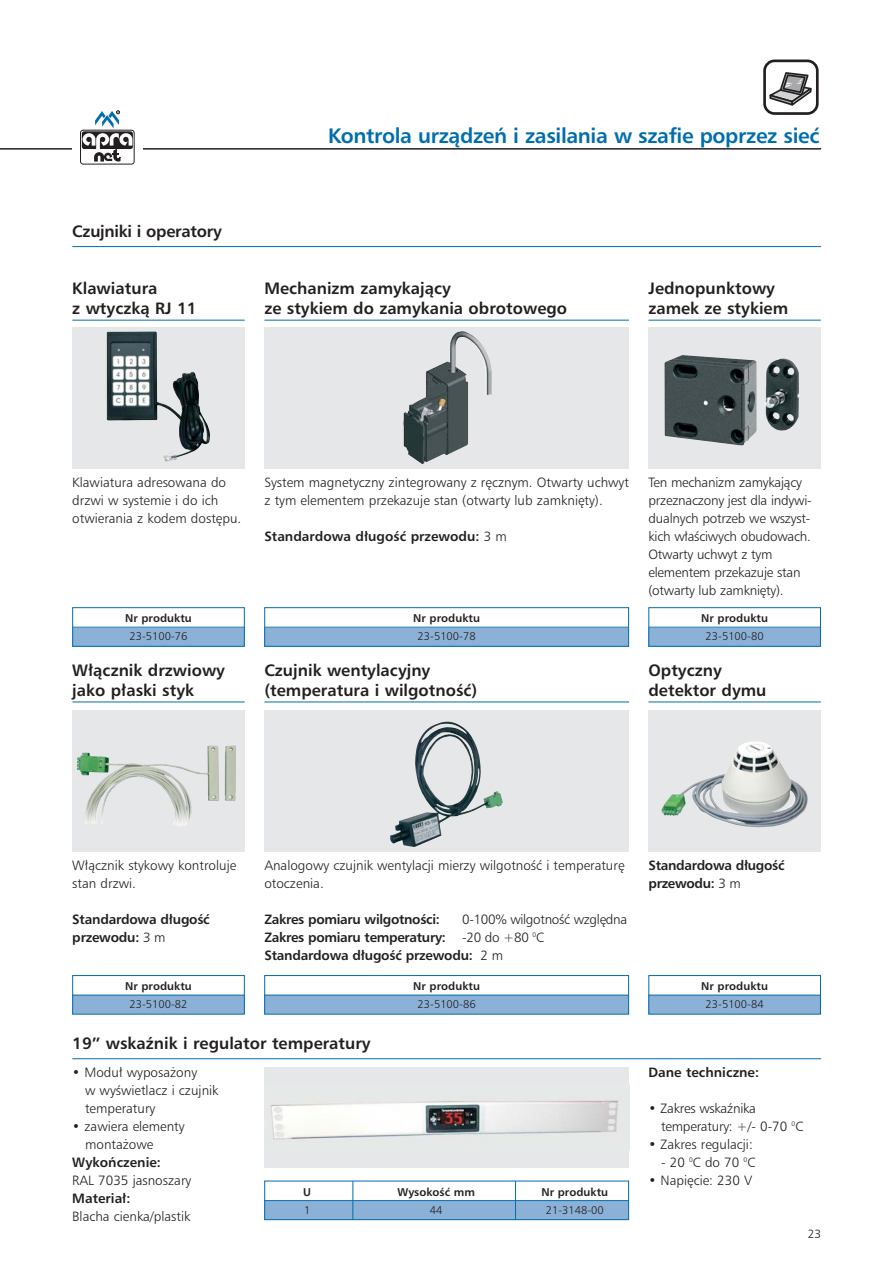
<style>
.page{position:relative;width:893px;height:1263px;background:#fff}
.page>*{position:absolute;margin:0;border:0;box-sizing:border-box;transform-origin:0 0}
.t1{font:700 21px "Humanist Triple Seven PL";letter-spacing:-.02em;color:#006dad}
.t2{font:700 16.5px/19.8px "Humanist Triple Seven PL";color:#231f20}
.t3{font:700 16.5px "Humanist Triple Seven PL";letter-spacing:-.02em;color:#231f20}
.t4{font:300 13.5px/18px "Humanist Triple Seven PL";color:#231f20}
.t5{font:700 13.5px/18px "Humanist Triple Seven PL";letter-spacing:-.02em;color:#231f20}
.t6{font:700 13.5px "Humanist Triple Seven PL";color:#231f20}
.t7{font:300 12px "Humanist Triple Seven PL";color:#231f20}
.t8{font:700 11.25px "Humanist Triple Seven PL";color:#231f20}
.t9{font:300 11.25px "Humanist Triple Seven PL";color:#231f20}
.s1{font-weight:300}
</style>
<div class="page">
<hr style="left:0;top:148px;width:821px;height:2px;background:#231f20">
<div style="left:72px;top:104px;width:71px;height:67px;background:#fff"></div>
<svg style="left:80px;top:130px;width:54px;height:34px"></svg>
<svg style="left:82px;top:131px;width:51px;height:18px"></svg>
<svg style="left:82px;top:111px;width:50px;height:50px"></svg>
<div style="left:763px;top:60px;width:55px;height:55px;border:3px solid #231f20;border-radius:10px"></div>
<svg style="left:765px;top:71px;width:47px;height:37px"></svg>
<hr style="left:72px;top:246px;width:749px;height:1px;background:#006dad">
<div style="left:72px;top:628px;width:172px;height:18px;background:#8cb1d7"></div>
<div style="left:72px;top:327px;width:173px;height:142px;background:#e6e7e8"></div>
<img style="left:107px;top:331px;width:103px;height:130px">
<hr style="left:72px;top:320px;width:173px;height:1px;background:#006dad">
<div style="left:72px;top:607px;width:173px;height:40px;border:1px solid #006dad"></div>
<hr style="left:72px;top:627px;width:172px;height:1px;background:#006dad">
<div style="left:264px;top:628px;width:365px;height:18px;background:#8cb1d7"></div>
<div style="left:264px;top:327px;width:365px;height:142px;background:#e6e7e8"></div>
<img style="left:403px;top:331px;width:88px;height:133px">
<hr style="left:264px;top:320px;width:365px;height:1px;background:#006dad">
<div style="left:264px;top:607px;width:365px;height:40px;border:1px solid #006dad"></div>
<hr style="left:264px;top:627px;width:364px;height:1px;background:#006dad">
<div style="left:648px;top:628px;width:172px;height:18px;background:#8cb1d7"></div>
<div style="left:648px;top:327px;width:173px;height:142px;background:#e6e7e8"></div>
<img style="left:664px;top:355px;width:134px;height:91px">
<hr style="left:648px;top:320px;width:172px;height:1px;background:#006dad">
<div style="left:648px;top:607px;width:172px;height:40px;border:1px solid #006dad"></div>
<hr style="left:648px;top:627px;width:172px;height:1px;background:#006dad">
<div style="left:72px;top:996px;width:172px;height:18px;background:#8cb1d7"></div>
<div style="left:72px;top:710px;width:173px;height:142px;background:#e6e7e8"></div>
<img style="left:85px;top:746px;width:151px;height:80px">
<hr style="left:72px;top:702px;width:173px;height:1px;background:#006dad">
<div style="left:72px;top:975px;width:173px;height:40px;border:1px solid #006dad"></div>
<hr style="left:72px;top:995px;width:172px;height:1px;background:#006dad">
<div style="left:264px;top:710px;width:365px;height:142px;background:#e6e7e8"></div>
<img style="left:390px;top:721px;width:113px;height:126px">
<hr style="left:264px;top:702px;width:365px;height:1px;background:#006dad">
<div style="left:648px;top:996px;width:172px;height:18px;background:#8cb1d7"></div>
<div style="left:648px;top:710px;width:173px;height:142px;background:#e6e7e8"></div>
<img style="left:661px;top:741px;width:147px;height:86px">
<hr style="left:648px;top:702px;width:172px;height:1px;background:#006dad">
<div style="left:648px;top:975px;width:172px;height:40px;border:1px solid #006dad"></div>
<hr style="left:648px;top:995px;width:172px;height:1px;background:#006dad">
<div style="left:264px;top:996px;width:365px;height:18px;background:#8cb1d7"></div>
<div style="left:264px;top:975px;width:365px;height:40px;border:1px solid #006dad"></div>
<hr style="left:264px;top:995px;width:364px;height:1px;background:#006dad">
<hr style="left:72px;top:1058px;width:749px;height:1px;background:#006dad">
<div style="left:264px;top:1067px;width:365px;height:101px;background:#e6e7e8"></div>
<img style="left:270px;top:1100px;width:349px;height:40px">
<div style="left:264px;top:1201px;width:365px;height:19px;background:#8cb1d7"></div>
<div style="left:264px;top:1181px;width:365px;height:39px;border:1px solid #006dad"></div>
<hr style="left:264px;top:1200px;width:364px;height:1px;background:#006dad">
<hr style="left:515px;top:1181px;width:1px;height:39px;background:#006dad">
<hr style="left:352px;top:1181px;width:1px;height:39px;background:#006dad">
<p class="t3" style="left:72px;top:225px;width:151px">Czujniki i operatory</p>
<p class="t2" style="left:72px;top:280px;width:126px">Klawiatura<br>z wtyczkà RJ 11</p>
<h1 class="t1" style="left:328px;top:128px;width:493px">Kontrola urzàdzeƒ i zasilania w szafie poprzez sieç</h1>
<p class="t2" style="left:264px;top:280px;width:304px">Mechanizm zamykajàcy<br>ze stykiem do zamykania obrotowego</p>
<p class="t2" style="left:648px;top:280px;width:141px">Jednopunktowy zamek ze stykiem</p>
<p class="t4" style="left:72px;top:475px;width:170px">Klawiatura adresowana do drzwi w systemie i do ich otwierania z kodem dost´pu.</p>
<p class="t4" style="left:264px;top:475px;width:366px">System magnetyczny zintegrowany z r´cznym. Otwarty uchwyt z tym elementem przekazuje stan (otwarty lub zamkni´ty).</p>
<p class="t6" style="left:264px;top:531px;width:244px">Standardowa d∏ugoÊç przewodu: <span class="s1">3 m</span></p>
<p class="t4" style="left:648px;top:475px;width:165px">Ten mechanizm zamykajàcy przeznaczony jest dla indywi&shy;dualnych potrzeb we wszyst&shy;kich w∏aÊciwych obudowach.<br>Otwarty uchwyt z tym elementem przekazuje stan (otwarty lub zamkni´ty).</p>
<p class="t8" style="left:125px;top:614px;width:68px">Nr produktu</p>
<p class="t9" style="left:129px;top:632px;width:59px">23-5100-76</p>
<p class="t8" style="left:413px;top:614px;width:68px">Nr produktu</p>
<p class="t9" style="left:417px;top:632px;width:59px">23-5100-78</p>
<p class="t8" style="left:701px;top:614px;width:68px">Nr produktu</p>
<p class="t9" style="left:705px;top:632px;width:59px">23-5100-80</p>
<p class="t2" style="left:72px;top:662px;width:154px">W∏àcznik drzwiowy jako p∏aski styk</p>
<p class="t2" style="left:264px;top:662px;width:214px">Czujnik wentylacyjny (temperatura i wilgotnoÊç)</p>
<p class="t2" style="left:648px;top:662px;width:119px">Optyczny detektor dymu</p>
<p class="t4" style="left:72px;top:858px;width:165px">W∏àcznik stykowy kontroluje stan drzwi.</p>
<p class="t5" style="left:72px;top:912px;width:139px">Standardowa d∏ugoÊç przewodu: <span class="s1">3 m</span></p>
<p class="t8" style="left:125px;top:982px;width:68px">Nr produktu</p>
<p class="t9" style="left:129px;top:1000px;width:59px">23-5100-82</p>
<p class="t4" style="left:264px;top:858px;width:361px">Analogowy czujnik wentylacji mierzy wilgotnoÊç i temperatur´ otoczenia.</p>
<p class="t5" style="left:264px;top:912px;width:177px">Zakres pomiaru wilgotnoÊci:</p>
<p class="t5" style="left:264px;top:912px;width:364px;text-indent:198px"><span class="s1">0-100% wilgotnoÊç wzgl´dna<br></span>Zakres pomiaru temperatury: <span class="s1">-20 do +80</span> <sup>0</sup><span class="s1">C<br></span>Standardowa d∏ugoÊç przewodu: <span class="s1">2 m</span></p>
<p class="t8" style="left:413px;top:982px;width:68px">Nr produktu</p>
<p class="t9" style="left:417px;top:1000px;width:59px">23-5100-86</p>
<p class="t5" style="left:648px;top:858px;width:138px">Standardowa d∏ugoÊç przewodu: <span class="s1">3 m</span></p>
<p class="t8" style="left:701px;top:982px;width:68px">Nr produktu</p>
<p class="t9" style="left:705px;top:1000px;width:59px">23-5100-84</p>
<p class="t2" style="left:72px;top:1035px;width:300px">19” wskaênik i regulator temperatury</p>
<p class="t4" style="left:85px;top:1065px;width:135px;text-indent:-13px">• Modu∏ wyposa˝ony<br>w wyÊwietlacz i czujnik temperatury</p>
<p class="t4" style="left:85px;top:1119px;width:101px;text-indent:-13px">• zawiera elementy monta˝owe</p>
<p class="t6" style="left:72px;top:1158px;width:90px">Wykoƒczenie:</p>
<p class="t4" style="left:72px;top:1173px;width:120px">RAL 7035 jasnoszary</p>
<p class="t6" style="left:72px;top:1194px;width:60px">Materia∏:</p>
<p class="t4" style="left:72px;top:1209px;width:119px">Blacha cienka/plastik</p>
<p class="t8" style="left:303px;top:1188px;width:9px">U</p>
<p class="t8" style="left:397px;top:1188px;width:79px">WysokoÊç mm</p>
<p class="t8" style="left:541px;top:1188px;width:68px">Nr produktu</p>
<p class="t9" style="left:304px;top:1206px;width:8px">1</p>
<p class="t9" style="left:430px;top:1206px;width:14px">44</p>
<p class="t9" style="left:546px;top:1206px;width:59px">21-3148-00</p>
<p class="t6" style="left:648px;top:1068px;width:112px">Dane techniczne:</p>
<p class="t4" style="left:661px;top:1101px;width:143px;text-indent:-13px">• Zakres wskaênika temperatury: +/- 0-70 <sup>0</sup>C</p>
<p class="t4" style="left:648px;top:1137px;width:106px">• Zakres regulacji:</p>
<p class="t4" style="left:661px;top:1155px;width:96px">- 20 <sup>0</sup>C do 70 <sup>0</sup>C</p>
<p class="t4" style="left:648px;top:1173px;width:105px">• Napi´cie: 230 V</p>
<p class="t7" style="left:807px;top:1229px;width:15px">23</p>
</div>
